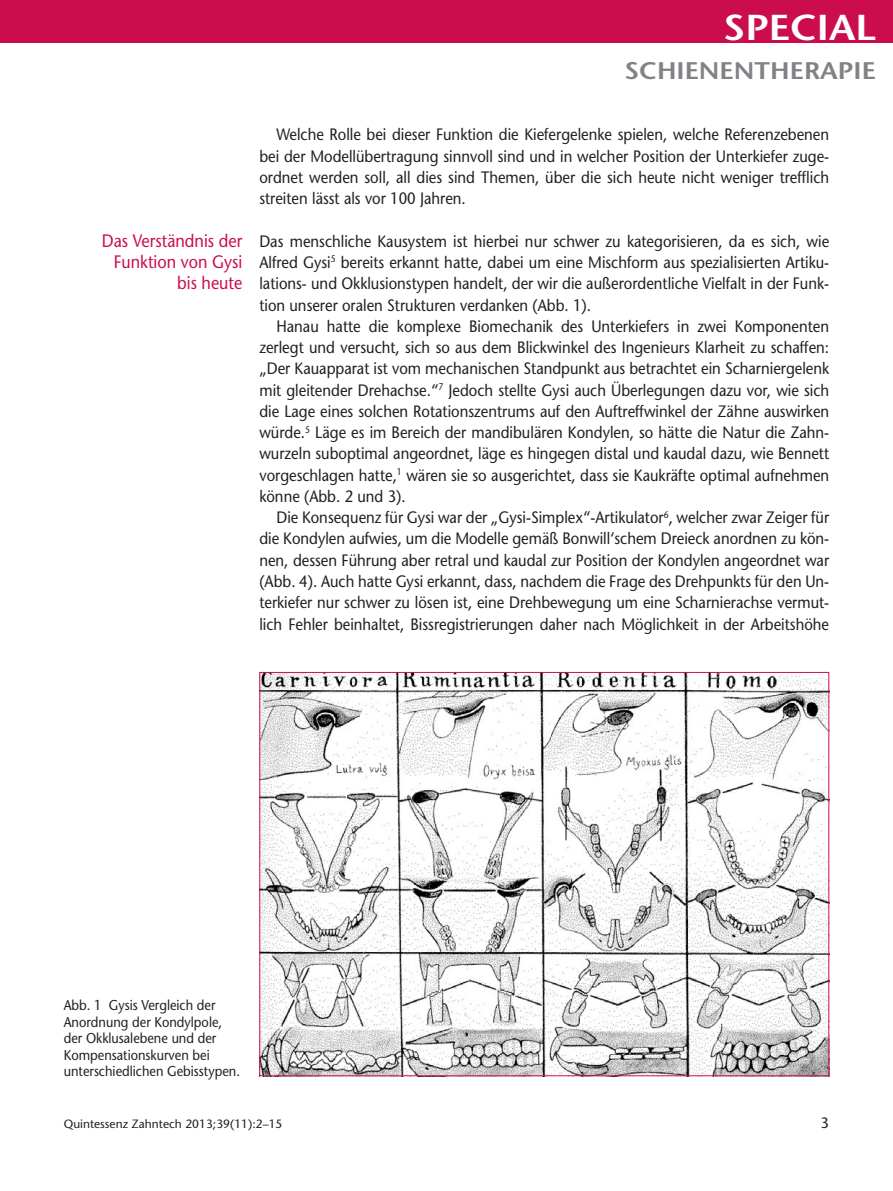
<style>
.page{position:relative;width:893px;height:1191px;background:#fff}
.page>*{position:absolute;margin:0;border:0;box-sizing:border-box;transform-origin:0 0}
.t1{font:600 36px "Stone Sans Std";color:#fff;scale:1.1 1}
.t2{font:600 24px "Stone Sans Std";color:#808285;scale:1.1 1}
.t3{font:500 18px/21.3px "Stone Sans Std";color:#cc0d4d;text-align:right;scale:.9 1}
.t4{font:500 16.5px/21.3px "Stone Sans Std";color:#231f20;text-align:justify;scale:.9 1}
.t5{font:500 15px "Stone Sans Std";color:#231f20}
.t6{font:500 14.25px/16.5px "Stone Sans Std";color:#231f20;scale:.9 1}
.t7{font:500 12px "Stone Sans Std";color:#231f20}
</style>
<div class="page">
<div style="left:0;top:0;width:893px;height:43px;background:#cc0d4d"></div>
<img style="left:261px;top:674px;width:566px;height:400px">
<h1 class="t1" style="left:723px;top:6px;width:140px">SPECIAL</h1>
<h2 class="t2" style="left:625px;top:56px;width:230px">SCHIENENTHERAPIE</h2>
<p class="t3" style="left:102px;top:230px;width:158px">Das Verständnis der<br>Funktion von Gysi bis heute</p>
<p class="t4" style="left:259px;top:124px;width:635px;text-indent:17px">Welche Rolle bei dieser Funktion die Kiefergelenke spielen, welche Referenzebenen bei der Modellübertragung sinnvoll sind und in welcher Position der Unterkiefer zuge&shy;ordnet werden soll, all dies sind Themen, über die sich heute nicht weniger trefflich streiten lässt als vor 100 Jahren.</p>
<p class="t4" style="left:259px;top:230px;width:635px">Das menschliche Kausystem ist hierbei nur schwer zu kategorisieren, da es sich, wie Alfred Gysi<sup>5</sup> bereits erkannt hatte, dabei um eine Mischform aus spezialisierten Artiku&shy;lations- und Okklusionstypen handelt, der wir die außerordentliche Vielfalt in der Funk&shy;tion unserer oralen Strukturen verdanken (Abb. 1).</p>
<p class="t4" style="left:259px;top:315px;width:635px;text-indent:17px">Hanau hatte die komplexe Biomechanik des Unterkiefers in zwei Komponenten zerlegt und versucht, sich so aus dem Blickwinkel des Ingenieurs Klarheit zu schaffen: „Der Kauapparat ist vom mechanischen Standpunkt aus betrachtet ein Scharniergelenk mit gleitender Drehachse.“<sup>7</sup> Jedoch stellte Gysi auch Überlegungen dazu vor, wie sich die Lage eines solchen Rotationszentrums auf den Auftreffwinkel der Zähne auswirken würde.<sup>5</sup> Läge es im Bereich der mandibulären Kondylen, so hätte die Natur die Zahn&shy;wurzeln suboptimal angeordnet, läge es hingegen distal und kaudal dazu, wie Bennett vorgeschlagen hatte,<sup>1</sup> wären sie so ausgerichtet, dass sie Kaukräfte optimal aufnehmen könne (Abb. 2 und 3).</p>
<p class="t4" style="left:259px;top:507px;width:635px;text-indent:17px">Die Konsequenz für Gysi war der „Gysi-Simplex“-Artikulator<sup>6</sup>, welcher zwar Zeiger für die Kondylen aufwies, um die Modelle gemäß Bonwill‘schem Dreieck anordnen zu kön&shy;nen, dessen Führung aber retral und kaudal zur Position der Kondylen angeordnet war (Abb. 4). Auch hatte Gysi erkannt, dass, nachdem die Frage des Drehpunkts für den Un&shy;terkiefer nur schwer zu lösen ist, eine Drehbewegung um eine Scharnierachse vermut&shy;lich Fehler beinhaltet, Bissregistrierungen daher nach Möglichkeit in der Arbeitshöhe</p>
<p class="t6" style="left:64px;top:997px;width:197px">Abb. 1 Gysis Vergleich der<br>Anordnung der Kondylpole, der Okklusalebene und der<br>Kompensationskurven bei unterschiedlichen Gebisstypen.</p>
<p class="t7" style="left:64px;top:1116px;width:220px">Quintessenz Zahntech 2013;39(11):2–15</p>
<p class="t5" style="left:821px;top:1113px;width:10px">3</p>
</div>
